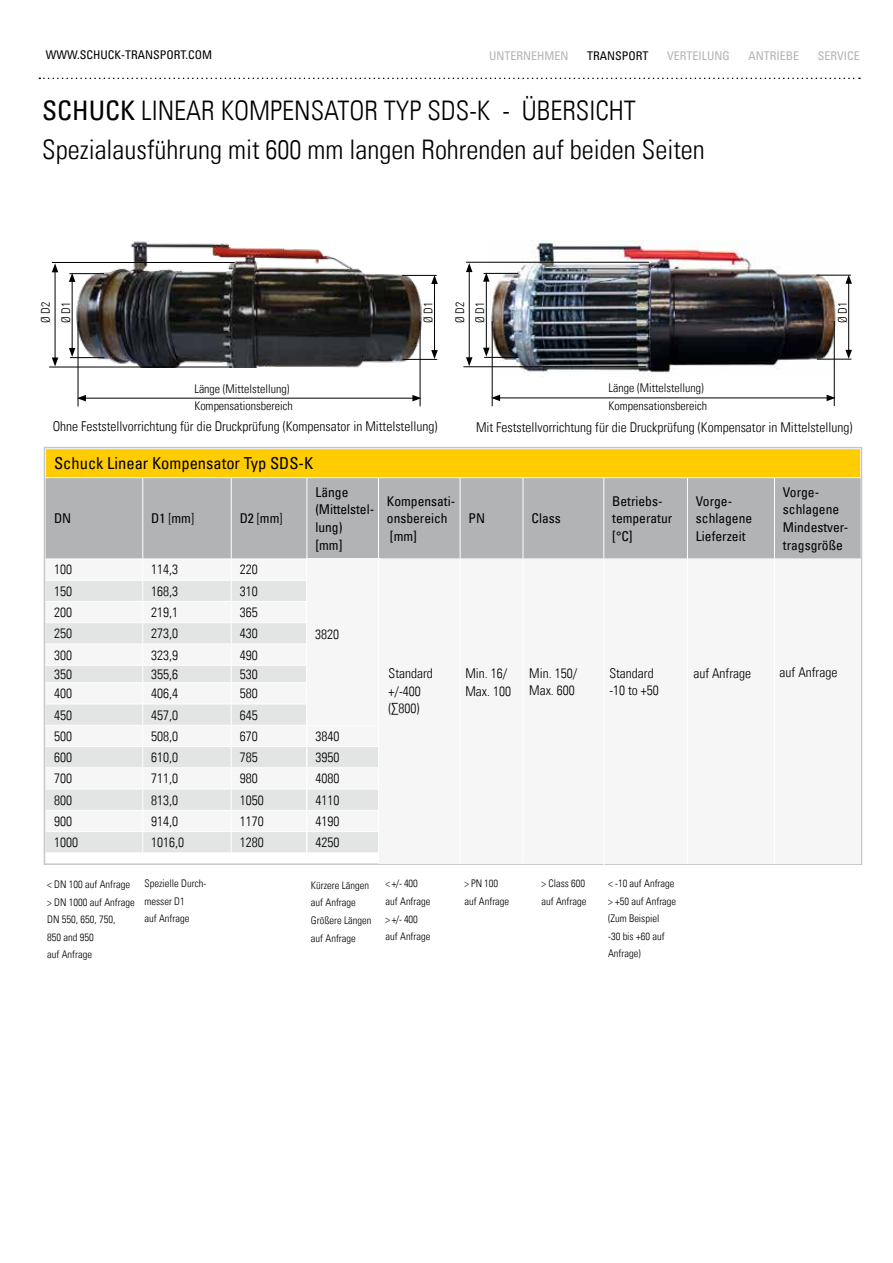
<style>
.page{position:relative;width:893px;height:1263px;background:#fff}
.page>*{position:absolute;margin:0;border:0;box-sizing:border-box;transform-origin:0 0}
.t1{font:27px/39px "Univers Com 47 Light Cond";color:#000}
.t2{font:condensed 16.5px "Univers Com 57";color:#000}
.t3{font:13.5px/17.5px "Univers Com 47 Light Cond";color:#000}
.t4{font:condensed 13.5px/17.5px "Univers Com 57";color:#000}
.t5{font:12px/17.5px "Univers Com 47 Light Cond";color:#000}
.t6{font:condensed 12px "Univers Com 57";color:#b1b3b4}
.t7{font:condensed 12px "Univers Com 57";color:#000}
.t8{font:10.5px/17.5px "Univers Com 47 Light Cond";color:#000}
.s1{font-family:"Univers Com 57";font-stretch:condensed}
.s2{font-family:"Univers Com 47 Light Cond";font-stretch:normal}
</style>
<div class="page">
<svg style="left:43px;top:447px;width:820px;height:418px"></svg>
<img style="left:73px;top:241px;width:353px;height:127px">
<hr style="left:84px;top:398px;width:331px;height:1px;background:#000">
<svg style="left:77px;top:395px;width:9px;height:6px"></svg>
<svg style="left:412px;top:395px;width:8px;height:6px"></svg>
<hr style="left:78px;top:321px;width:1px;height:85px;background:#000">
<hr style="left:420px;top:321px;width:1px;height:85px;background:#000">
<hr style="left:49px;top:367px;width:183px;height:1px;background:#000">
<hr style="left:55px;top:270px;width:1px;height:90px;background:#000">
<svg style="left:52px;top:263px;width:6px;height:9px"></svg>
<svg style="left:52px;top:357px;width:6px;height:9px"></svg>
<hr style="left:52px;top:262px;width:183px;height:1px;background:#000">
<hr style="left:69px;top:273px;width:35px;height:1px;background:#000">
<hr style="left:70px;top:357px;width:34px;height:1px;background:#000">
<hr style="left:72px;top:279px;width:1px;height:71px;background:#000">
<svg style="left:69px;top:273px;width:6px;height:9px"></svg>
<svg style="left:69px;top:348px;width:6px;height:9px"></svg>
<hr style="left:403px;top:359px;width:34px;height:1px;background:#000">
<hr style="left:402px;top:275px;width:35px;height:1px;background:#000">
<hr style="left:434px;top:282px;width:1px;height:70px;background:#000">
<svg style="left:431px;top:350px;width:7px;height:9px"></svg>
<svg style="left:431px;top:275px;width:7px;height:9px"></svg>
<img style="left:488px;top:240px;width:351px;height:137px">
<hr style="left:498px;top:398px;width:331px;height:1px;background:#000">
<svg style="left:491px;top:395px;width:9px;height:6px"></svg>
<svg style="left:827px;top:395px;width:9px;height:6px"></svg>
<hr style="left:492px;top:321px;width:1px;height:85px;background:#000">
<hr style="left:834px;top:321px;width:1px;height:85px;background:#000">
<hr style="left:463px;top:366px;width:183px;height:1px;background:#000">
<hr style="left:469px;top:270px;width:1px;height:90px;background:#000">
<svg style="left:466px;top:263px;width:6px;height:9px"></svg>
<svg style="left:466px;top:357px;width:6px;height:9px"></svg>
<hr style="left:466px;top:262px;width:183px;height:1px;background:#000">
<hr style="left:484px;top:273px;width:34px;height:1px;background:#000">
<hr style="left:484px;top:357px;width:35px;height:1px;background:#000">
<hr style="left:486px;top:279px;width:1px;height:71px;background:#000">
<svg style="left:483px;top:273px;width:7px;height:9px"></svg>
<svg style="left:483px;top:348px;width:7px;height:9px"></svg>
<hr style="left:817px;top:359px;width:34px;height:1px;background:#000">
<hr style="left:816px;top:275px;width:35px;height:1px;background:#000">
<hr style="left:848px;top:281px;width:1px;height:71px;background:#000">
<svg style="left:845px;top:350px;width:7px;height:9px"></svg>
<svg style="left:845px;top:275px;width:7px;height:9px"></svg>
<svg style="left:39px;top:78px;width:821px;height:1px"></svg>
<div style="left:306px;top:559px;width:75px;height:166px;background:#f6f6f6"></div>
<div style="left:378px;top:559px;width:482px;height:304px;background:#f6f6f6"></div>
<hr style="left:460px;top:559px;width:1px;height:304px;background:#fff">
<hr style="left:306px;top:558px;width:1px;height:305px;background:#fff">
<hr style="left:378px;top:559px;width:1px;height:304px;background:#fff">
<hr style="left:774px;top:558px;width:1px;height:305px;background:#fff">
<hr style="left:523px;top:559px;width:1px;height:304px;background:#fff">
<hr style="left:604px;top:559px;width:1px;height:306px;background:#fff">
<hr style="left:687px;top:557px;width:1px;height:306px;background:#fff">
<p class="t7" style="left:46px;top:47px;width:168px">WWW.SCHUCK-TRANSPORT.COM</p>
<p class="t6" style="left:489px;top:48px;width:81px">UNTERNEHMEN</p>
<p class="t7" style="left:587px;top:48px;width:63px">TRANSPORT</p>
<p class="t6" style="left:667px;top:48px;width:64px">VERTEILUNG</p>
<p class="t6" style="left:748px;top:48px;width:52px">ANTRIEBE</p>
<p class="t6" style="left:818px;top:48px;width:44px">SERVICE</p>
<h1 class="t1" style="left:42px;top:91px;width:664px"><span class="s1">SCHUCK</span> LINEAR KOMPENSATOR TYP SDS-K - ÜBERSICHT<br>Spezialausführung mit 600 mm langen Rohrenden auf beiden Seiten</h1>
<p class="t5" style="left:36px;top:323px;width:23px;line-height:20.2px;rotate:-90deg">Ø D2<br>Ø D1</p>
<p class="t5" style="left:420px;top:323px;width:23px;rotate:-90deg">Ø D1</p>
<p class="t5" style="left:450px;top:323px;width:23px;line-height:20.2px;rotate:-90deg">Ø D2<br>Ø D1</p>
<p class="t5" style="left:834px;top:323px;width:23px;rotate:-90deg">Ø D1</p>
<p class="t5" style="left:194px;top:380px;width:100px">Länge (Mittelstellung)<br>Kompensationsbereich</p>
<p class="t5" style="left:608px;top:379px;width:100px">Länge (Mittelstellung)<br>Kompensationsbereich</p>
<p class="t3" style="left:53px;top:417px;width:386px">Ohne Feststellvorrichtung für die Druckprüfung (Kompensator in Mittelstellung)</p>
<p class="t3" style="left:476px;top:419px;width:378px">Mit Feststellvorrichtung für die Druckprüfung (Kompensator in Mittelstellung)</p>
<p class="t2" style="left:54px;top:453px;width:261px">Schuck Linear Kompensator Typ SDS-K</p>
<p class="t4" style="left:54px;top:509px;width:19px">DN</p>
<p class="t4" style="left:151px;top:509px;width:44px">D1 <span class="s2">[</span>mm<span class="s2">]</span></p>
<p class="t4" style="left:240px;top:509px;width:44px">D2 <span class="s2">[</span>mm<span class="s2">]</span></p>
<p class="t4" style="left:315px;top:483px;width:60px">Länge (Mittelstel&shy;lung)<br>[mm]</p>
<p class="t4" style="left:387px;top:492px;width:70px">Kompensati&shy;onsbereich [mm]</p>
<p class="t4" style="left:469px;top:509px;width:18px">PN</p>
<p class="t4" style="left:531px;top:509px;width:31px">Class</p>
<p class="t4" style="left:612px;top:492px;width:61px">Betriebs&shy;temperatur [°C]</p>
<p class="t4" style="left:696px;top:492px;width:58px">Vorge&shy;schlagene<br>Lieferzeit</p>
<p class="t4" style="left:783px;top:483px;width:67px">Vorge&shy;schlagene<br>Mindestver&shy;tragsgröße</p>
<p class="t3" style="left:54px;top:561px;width:19px">100</p>
<p class="t3" style="left:151px;top:561px;width:28px">114,3</p>
<p class="t3" style="left:240px;top:561px;width:19px">220</p>
<p class="t3" style="left:54px;top:582px;width:19px">150</p>
<p class="t3" style="left:151px;top:582px;width:28px">168,3</p>
<p class="t3" style="left:240px;top:582px;width:19px">310</p>
<p class="t3" style="left:54px;top:603px;width:19px">200</p>
<p class="t3" style="left:151px;top:603px;width:28px">219,1</p>
<p class="t3" style="left:240px;top:603px;width:19px">365</p>
<p class="t3" style="left:54px;top:625px;width:19px">250</p>
<p class="t3" style="left:151px;top:625px;width:28px">273,0</p>
<p class="t3" style="left:240px;top:625px;width:19px">430</p>
<p class="t3" style="left:54px;top:646px;width:19px">300</p>
<p class="t3" style="left:151px;top:646px;width:28px">323,9</p>
<p class="t3" style="left:240px;top:646px;width:19px">490</p>
<p class="t3" style="left:54px;top:665px;width:19px">350</p>
<p class="t3" style="left:151px;top:665px;width:28px">355,6</p>
<p class="t3" style="left:240px;top:665px;width:19px">530</p>
<p class="t3" style="left:54px;top:685px;width:19px">400</p>
<p class="t3" style="left:151px;top:685px;width:28px">406,4</p>
<p class="t3" style="left:240px;top:685px;width:19px">580</p>
<p class="t3" style="left:54px;top:706px;width:19px">450</p>
<p class="t3" style="left:151px;top:706px;width:28px">457,0</p>
<p class="t3" style="left:240px;top:706px;width:19px">645</p>
<p class="t3" style="left:54px;top:727px;width:19px">500</p>
<p class="t3" style="left:151px;top:727px;width:28px">508,0</p>
<p class="t3" style="left:240px;top:727px;width:19px">670</p>
<p class="t3" style="left:315px;top:727px;width:25px">3840</p>
<p class="t3" style="left:54px;top:748px;width:19px">600</p>
<p class="t3" style="left:151px;top:748px;width:28px">610,0</p>
<p class="t3" style="left:240px;top:748px;width:19px">785</p>
<p class="t3" style="left:315px;top:748px;width:25px">3950</p>
<p class="t3" style="left:54px;top:770px;width:19px">700</p>
<p class="t3" style="left:151px;top:770px;width:28px">711,0</p>
<p class="t3" style="left:240px;top:770px;width:19px">980</p>
<p class="t3" style="left:315px;top:770px;width:25px">4080</p>
<p class="t3" style="left:54px;top:791px;width:19px">800</p>
<p class="t3" style="left:151px;top:791px;width:28px">813,0</p>
<p class="t3" style="left:240px;top:791px;width:25px">1050</p>
<p class="t3" style="left:315px;top:791px;width:25px">4110</p>
<p class="t3" style="left:54px;top:812px;width:19px">900</p>
<p class="t3" style="left:151px;top:812px;width:28px">914,0</p>
<p class="t3" style="left:240px;top:812px;width:25px">1170</p>
<p class="t3" style="left:315px;top:812px;width:25px">4190</p>
<p class="t3" style="left:54px;top:833px;width:25px">1000</p>
<p class="t3" style="left:151px;top:833px;width:34px">1016,0</p>
<p class="t3" style="left:240px;top:833px;width:25px">1280</p>
<p class="t3" style="left:315px;top:833px;width:25px">4250</p>
<p class="t3" style="left:315px;top:625px;width:25px">3820</p>
<p class="t3" style="left:389px;top:665px;width:46px">Standard</p>
<p class="t3" style="left:780px;top:664px;width:59px">auf Anfrage</p>
<p class="t3" style="left:389px;top:682px;width:34px">+/-400 (∑800)</p>
<p class="t3" style="left:529px;top:664px;width:49px">Min. 150/<br>Max. 600</p>
<p class="t3" style="left:609px;top:664px;width:51px">Standard -10 to +50</p>
<p class="t3" style="left:465px;top:665px;width:43px">Min. 16/</p>
<p class="t3" style="left:693px;top:664px;width:59px">auf Anfrage</p>
<p class="t3" style="left:465px;top:682px;width:47px">Max. 100</p>
<p class="t8" style="left:47px;top:875px;width:89px">&lt; DN 100 auf Anfrage &gt; DN 1000 auf Anfrage<br>DN 550, 650, 750,<br>850 and 950<br>auf Anfrage</p>
<p class="t8" style="left:145px;top:875px;width:63px">Spezielle Durch&shy;messer D1<br>auf Anfrage</p>
<p class="t8" style="left:311px;top:876px;width:62px">Kürzere Längen auf Anfrage<br>Größere Längen auf Anfrage</p>
<p class="t8" style="left:386px;top:875px;width:46px">&lt; +/- 400 auf Anfrage &gt; +/- 400 auf Anfrage</p>
<p class="t8" style="left:464px;top:875px;width:46px">&gt; PN 100 auf Anfrage</p>
<p class="t8" style="left:541px;top:875px;width:46px">&gt; Class 600 auf Anfrage</p>
<p class="t8" style="left:608px;top:875px;width:70px">&lt; -10 auf Anfrage &gt; +50 auf Anfrage (Zum Beispiel<br>-30 bis +60 auf<br>Anfrage)</p>
</div>
